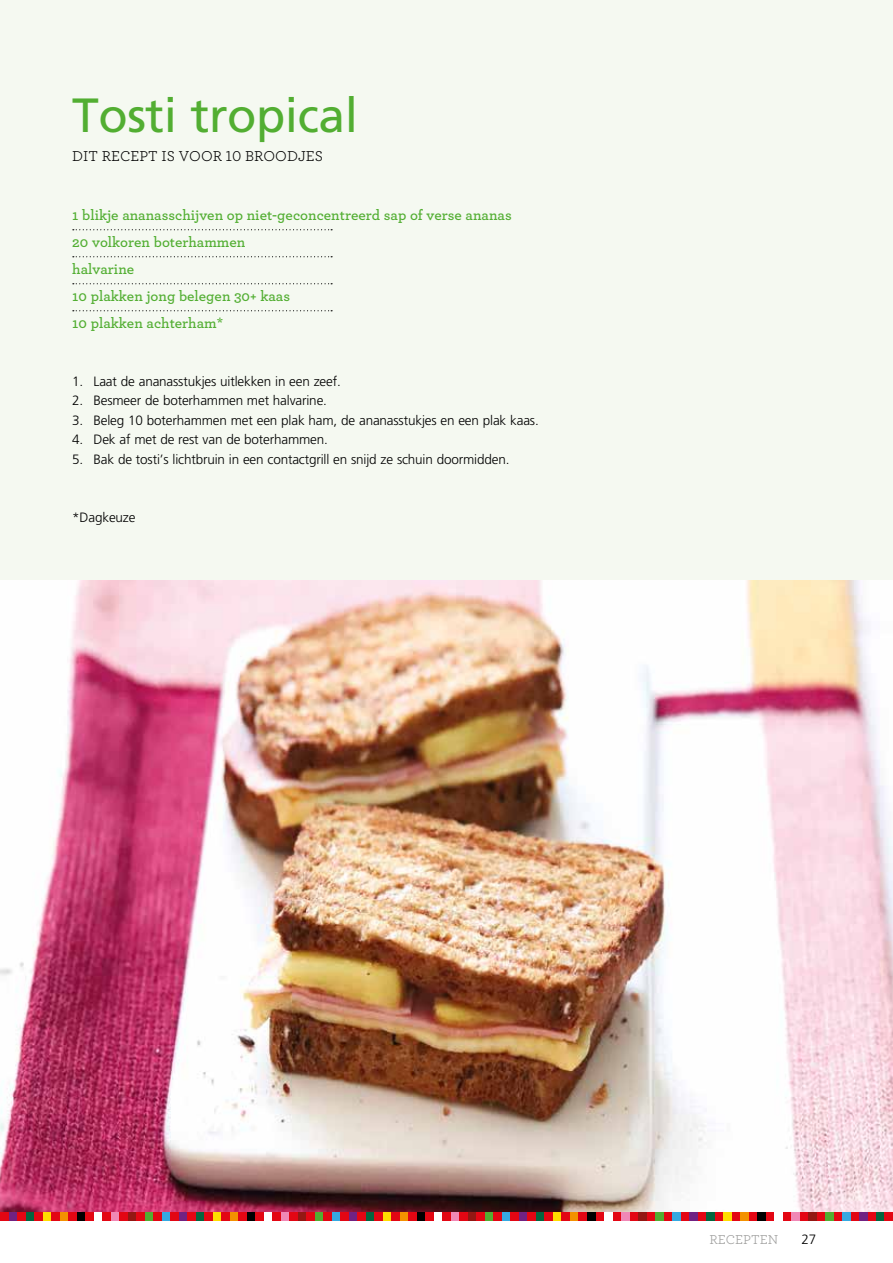
<style>
.page{position:relative;width:893px;height:1263px;background:#fff}
.page>*{position:absolute;margin:0;border:0;box-sizing:border-box;transform-origin:0 0}
.t1{font:48px "Frutiger";letter-spacing:-.01em;color:#52ae32}
.t2{font:600 15px/27px "Archer";color:#52ae32}
.t3{font:15px "Archer";color:#000}
.t4{font:300 13.5px "Frutiger";letter-spacing:-.01em;color:#000}
.t5{font:13.5px "Archer";color:#9d9d9c}
</style>
<div class="page">
<div style="left:0;top:0;width:893px;height:1214px;background:#f5f9f1"></div>
<img style="left:0;top:581px;width:893px;height:635px">
<div style="left:0;top:1212px;width:9px;height:8px;background:#e30613"></div>
<div style="left:9px;top:1212px;width:8px;height:8px;background:#702283"></div>
<div style="left:17px;top:1212px;width:9px;height:8px;background:#e30613"></div>
<div style="left:26px;top:1212px;width:8px;height:8px;background:#04663f"></div>
<div style="left:34px;top:1212px;width:9px;height:8px;background:#e30613"></div>
<div style="left:43px;top:1212px;width:8px;height:8px;background:#fd0"></div>
<div style="left:51px;top:1212px;width:9px;height:8px;background:#e30613"></div>
<div style="left:60px;top:1212px;width:8px;height:8px;background:#f39200"></div>
<div style="left:68px;top:1212px;width:9px;height:8px;background:#e30613"></div>
<div style="left:77px;top:1212px;width:8px;height:8px;background:#000"></div>
<div style="left:85px;top:1212px;width:9px;height:8px;background:#e30613"></div>
<div style="left:94px;top:1212px;width:8px;height:8px;background:#fff"></div>
<div style="left:102px;top:1212px;width:9px;height:8px;background:#e30613"></div>
<div style="left:111px;top:1212px;width:8px;height:8px;background:#f088b6"></div>
<div style="left:119px;top:1212px;width:9px;height:8px;background:#e30613"></div>
<div style="left:128px;top:1212px;width:8px;height:8px;background:#931813"></div>
<div style="left:136px;top:1212px;width:9px;height:8px;background:#e30613"></div>
<div style="left:145px;top:1212px;width:8px;height:8px;background:#52ae32"></div>
<div style="left:153px;top:1212px;width:9px;height:8px;background:#e30613"></div>
<div style="left:162px;top:1212px;width:8px;height:8px;background:#36a9e1"></div>
<div style="left:171px;top:1212px;width:8px;height:8px;background:#e30613"></div>
<div style="left:179px;top:1212px;width:9px;height:8px;background:#702283"></div>
<div style="left:188px;top:1212px;width:8px;height:8px;background:#e30613"></div>
<div style="left:196px;top:1212px;width:9px;height:8px;background:#04663f"></div>
<div style="left:205px;top:1212px;width:8px;height:8px;background:#e30613"></div>
<div style="left:213px;top:1212px;width:9px;height:8px;background:#fd0"></div>
<div style="left:222px;top:1212px;width:8px;height:8px;background:#e30613"></div>
<div style="left:230px;top:1212px;width:9px;height:8px;background:#f39200"></div>
<div style="left:239px;top:1212px;width:8px;height:8px;background:#e30613"></div>
<div style="left:247px;top:1212px;width:9px;height:8px;background:#000"></div>
<div style="left:256px;top:1212px;width:8px;height:8px;background:#e30613"></div>
<div style="left:264px;top:1212px;width:9px;height:8px;background:#fff"></div>
<div style="left:273px;top:1212px;width:8px;height:8px;background:#e30613"></div>
<div style="left:281px;top:1212px;width:9px;height:8px;background:#f088b6"></div>
<div style="left:290px;top:1212px;width:8px;height:8px;background:#e30613"></div>
<div style="left:298px;top:1212px;width:9px;height:8px;background:#931813"></div>
<div style="left:307px;top:1212px;width:8px;height:8px;background:#e30613"></div>
<div style="left:315px;top:1212px;width:9px;height:8px;background:#52ae32"></div>
<div style="left:324px;top:1212px;width:8px;height:8px;background:#e30613"></div>
<div style="left:332px;top:1212px;width:8px;height:8px;background:#36a9e1"></div>
<div style="left:341px;top:1212px;width:8px;height:8px;background:#e30613"></div>
<div style="left:349px;top:1212px;width:9px;height:8px;background:#702283"></div>
<div style="left:358px;top:1212px;width:8px;height:8px;background:#e30613"></div>
<div style="left:366px;top:1212px;width:9px;height:8px;background:#04663f"></div>
<div style="left:375px;top:1212px;width:8px;height:8px;background:#e30613"></div>
<div style="left:383px;top:1212px;width:9px;height:8px;background:#fd0"></div>
<div style="left:392px;top:1212px;width:8px;height:8px;background:#e30613"></div>
<div style="left:400px;top:1212px;width:9px;height:8px;background:#f39200"></div>
<div style="left:409px;top:1212px;width:8px;height:8px;background:#e30613"></div>
<div style="left:417px;top:1212px;width:9px;height:8px;background:#000"></div>
<div style="left:426px;top:1212px;width:8px;height:8px;background:#e30613"></div>
<div style="left:434px;top:1212px;width:9px;height:8px;background:#fff"></div>
<div style="left:443px;top:1212px;width:8px;height:8px;background:#e30613"></div>
<div style="left:451px;top:1212px;width:9px;height:8px;background:#f088b6"></div>
<div style="left:460px;top:1212px;width:8px;height:8px;background:#e30613"></div>
<div style="left:468px;top:1212px;width:9px;height:8px;background:#931813"></div>
<div style="left:477px;top:1212px;width:8px;height:8px;background:#e30613"></div>
<div style="left:485px;top:1212px;width:9px;height:8px;background:#52ae32"></div>
<div style="left:494px;top:1212px;width:8px;height:8px;background:#e30613"></div>
<div style="left:502px;top:1212px;width:9px;height:8px;background:#36a9e1"></div>
<div style="left:511px;top:1212px;width:8px;height:8px;background:#e30613"></div>
<div style="left:519px;top:1212px;width:9px;height:8px;background:#702283"></div>
<div style="left:528px;top:1212px;width:8px;height:8px;background:#e30613"></div>
<div style="left:536px;top:1212px;width:9px;height:8px;background:#04663f"></div>
<div style="left:545px;top:1212px;width:8px;height:8px;background:#e30613"></div>
<div style="left:553px;top:1212px;width:9px;height:8px;background:#fd0"></div>
<div style="left:562px;top:1212px;width:8px;height:8px;background:#e30613"></div>
<div style="left:570px;top:1212px;width:9px;height:8px;background:#f39200"></div>
<div style="left:579px;top:1212px;width:8px;height:8px;background:#e30613"></div>
<div style="left:587px;top:1212px;width:9px;height:8px;background:#000"></div>
<div style="left:596px;top:1212px;width:8px;height:8px;background:#e30613"></div>
<div style="left:604px;top:1212px;width:9px;height:8px;background:#fff"></div>
<div style="left:613px;top:1212px;width:8px;height:8px;background:#e30613"></div>
<div style="left:621px;top:1212px;width:9px;height:8px;background:#f088b6"></div>
<div style="left:630px;top:1212px;width:8px;height:8px;background:#e30613"></div>
<div style="left:638px;top:1212px;width:9px;height:8px;background:#931813"></div>
<div style="left:647px;top:1212px;width:8px;height:8px;background:#e30613"></div>
<div style="left:655px;top:1212px;width:9px;height:8px;background:#52ae32"></div>
<div style="left:664px;top:1212px;width:8px;height:8px;background:#e30613"></div>
<div style="left:672px;top:1212px;width:8px;height:8px;background:#36a9e1"></div>
<div style="left:681px;top:1212px;width:8px;height:8px;background:#e30613"></div>
<div style="left:689px;top:1212px;width:9px;height:8px;background:#702283"></div>
<div style="left:698px;top:1212px;width:8px;height:8px;background:#e30613"></div>
<div style="left:706px;top:1212px;width:9px;height:8px;background:#04663f"></div>
<div style="left:715px;top:1212px;width:8px;height:8px;background:#e30613"></div>
<div style="left:723px;top:1212px;width:9px;height:8px;background:#fd0"></div>
<div style="left:732px;top:1212px;width:8px;height:8px;background:#e30613"></div>
<div style="left:740px;top:1212px;width:9px;height:8px;background:#f39200"></div>
<div style="left:749px;top:1212px;width:8px;height:8px;background:#e30613"></div>
<div style="left:757px;top:1212px;width:9px;height:8px;background:#000"></div>
<div style="left:766px;top:1212px;width:8px;height:8px;background:#e30613"></div>
<div style="left:774px;top:1212px;width:9px;height:8px;background:#fff"></div>
<div style="left:783px;top:1212px;width:8px;height:8px;background:#e30613"></div>
<div style="left:791px;top:1212px;width:9px;height:8px;background:#f088b6"></div>
<div style="left:800px;top:1212px;width:8px;height:8px;background:#e30613"></div>
<div style="left:808px;top:1212px;width:9px;height:8px;background:#931813"></div>
<div style="left:817px;top:1212px;width:8px;height:8px;background:#e30613"></div>
<div style="left:825px;top:1212px;width:9px;height:8px;background:#52ae32"></div>
<div style="left:834px;top:1212px;width:8px;height:8px;background:#e30613"></div>
<div style="left:842px;top:1212px;width:9px;height:8px;background:#36a9e1"></div>
<div style="left:851px;top:1212px;width:8px;height:8px;background:#e30613"></div>
<div style="left:859px;top:1212px;width:9px;height:8px;background:#702283"></div>
<div style="left:868px;top:1212px;width:8px;height:8px;background:#e30613"></div>
<div style="left:876px;top:1212px;width:9px;height:8px;background:#04663f"></div>
<div style="left:885px;top:1212px;width:8px;height:8px;background:#e30613"></div>
<svg style="left:73px;top:283px;width:259px;height:1px"></svg>
<svg style="left:73px;top:310px;width:259px;height:1px"></svg>
<svg style="left:73px;top:229px;width:259px;height:1px"></svg>
<svg style="left:73px;top:256px;width:259px;height:1px"></svg>
<h1 class="t1" style="left:72px;top:87px;width:287px">Tosti tropical</h1>
<p class="t3" style="left:72px;top:145px;width:252px">DIT RECEPT IS VOOR 10 BROODJES</p>
<p class="t2" style="left:72px;top:201px;width:441px">1 blikje ananasschijven op niet-geconcentreerd sap of verse ananas<br>20 volkoren boterhammen<br>halvarine<br>10 plakken jong belegen 30+ kaas<br>10 plakken achterham*</p>
<p class="t4" style="left:72px;top:373px;width:270px">1. Laat de ananasstukjes uitlekken in een zeef.</p>
<p class="t4" style="left:72px;top:393px;width:256px">2. Besmeer de boterhammen met halvarine.</p>
<p class="t4" style="left:72px;top:412px;width:468px">3. Beleg 10 boterhammen met een plak ham, de ananasstukjes en een plak kaas.</p>
<p class="t4" style="left:72px;top:432px;width:257px">4. Dek af met de rest van de boterhammen.</p>
<p class="t4" style="left:72px;top:451px;width:439px">5. Bak de tosti’s lichtbruin in een contactgrill en snijd ze schuin doormidden.</p>
<p class="t4" style="left:72px;top:510px;width:65px">*Dagkeuze</p>
<p class="t5" style="left:709px;top:1230px;width:70px">RECEPTEN</p>
<p class="t4" style="left:801px;top:1231px;width:16px">27</p>
</div>
